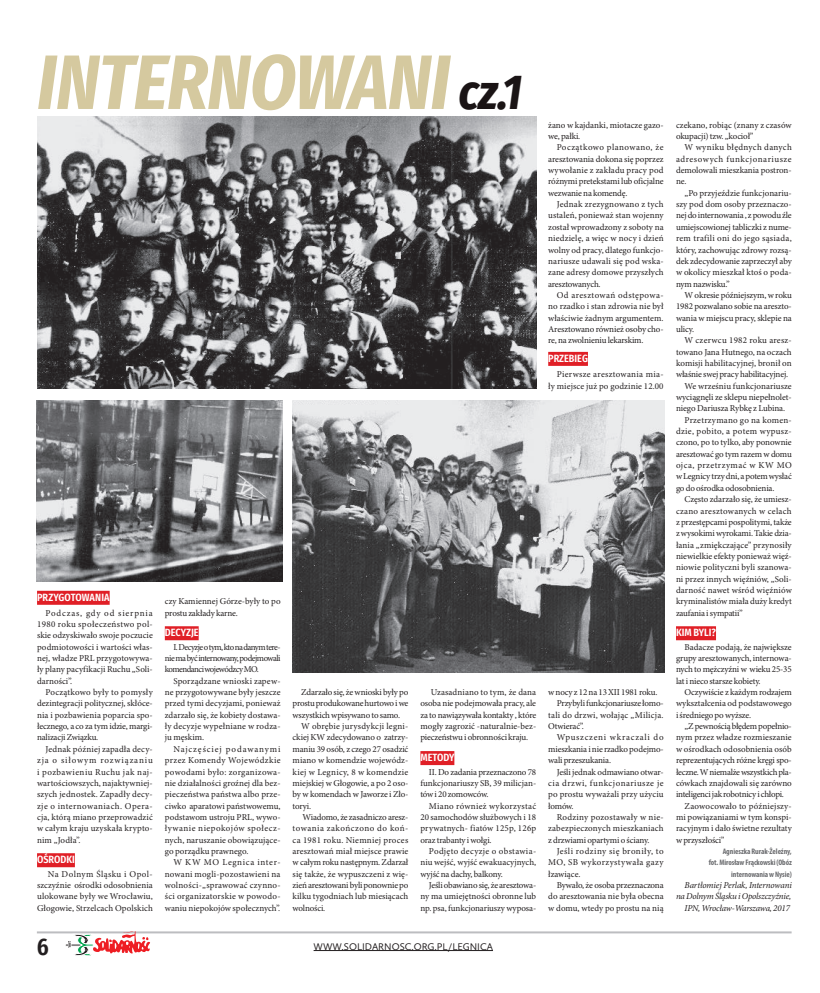
<style>
.page{position:relative;width:820px;height:993px;background:#fff}
.page>*{position:absolute;margin:0;border:0;box-sizing:border-box;transform-origin:0 0}
.Tyt_88{font:italic 700 77px "Fira Sans Condensed";letter-spacing:-.01em;color:#d5c99f}
.t1{font:600 24px "Fira Sans Condensed";color:#231f20}
.Normal_Srodtytul{font:600 10.5px "Fira Sans Condensed";color:#fff}
.t2{font:10px "Calluna Sans";color:#231f20}
.t3{font:9px/11.3px "Minion Pro";letter-spacing:-.01em;color:#231f20;text-align:justify}
.t4{font:italic 9px/11.3px "Minion Pro";letter-spacing:-.02em;color:#231f20;text-align:right}
.t5{font:9px/11.3px "Minion Pro";letter-spacing:.02em;color:#231f20;text-align:right}
.Normal_Podpis{font:700 condensed 8px/11.3px "Myriad Pro";letter-spacing:-.005em;color:#6c6d70;text-align:right}
.s1{font-size:49px;color:#1a1415}
</style>
<div class="page">
<hr style="left:37px;top:931px;width:754px;height:2px;background:#bcbdc0">
<hr style="left:313px;top:949px;width:180px;height:1px;background:#231f20">
<svg style="left:65px;top:931px;width:85px;height:24px"></svg>
<div style="left:37px;top:590px;width:73px;height:14px;background:#e01f26"></div>
<div style="left:37px;top:852px;width:38px;height:14px;background:#e01f26"></div>
<div style="left:165px;top:626px;width:33px;height:14px;background:#e01f26"></div>
<div style="left:420px;top:750px;width:34px;height:14px;background:#e01f26"></div>
<div style="left:548px;top:352px;width:39px;height:14px;background:#e01f26"></div>
<div style="left:675px;top:626px;width:40px;height:14px;background:#e01f26"></div>
<img style="left:37px;top:116px;width:499px;height:272px">
<img style="left:292px;top:400px;width:372px;height:272px">
<img style="left:37px;top:400px;width:245px;height:181px">
<p class="Tyt_88" style="left:37px;top:28px;width:486px">INTERNOWANI <span class="s1">cz.1</span></p>
<p class="t3" style="left:548px;top:119px;width:117px">żano w kajdanki, miotacze gazo&shy;we, pałki.</p>
<p class="t3" style="left:548px;top:142px;width:117px;text-indent:9px">Początkowo planowano, że aresztowania dokona się poprzez wywołanie z zakładu pracy pod różnymi pretekstami lub oficjalne wezwanie na komendę.</p>
<p class="t3" style="left:548px;top:198px;width:117px;text-indent:9px">Jednak zrezygnowano z tych ustaleń, ponieważ stan wojenny został wprowadzony z soboty na niedzielę, a więc w nocy i dzień wolny od pracy, dlatego funkcjo&shy;nariusze udawali się pod wska&shy;zane adresy domowe przyszłych aresztowanych.</p>
<p class="t3" style="left:548px;top:289px;width:117px;text-indent:9px">Od aresztowań odstępowa&shy;no rzadko i stan zdrowia nie był właściwie żadnym argumentem.<br>Aresztowano również osoby cho&shy;re, na zwolnieniu lekarskim.</p>
<p class="Normal_Srodtytul" style="left:548px;top:348px;width:41px">PRZEBIEG</p>
<p class="t5" style="left:548px;top:369px;width:117px">Pierwsze aresztowania mia&shy;ły miejsce już po godzinie 12.00</p>
<p class="Normal_Srodtytul" style="left:37px;top:587px;width:74px">PRZYGOTOWANIA</p>
<p class="t3" style="left:37px;top:607px;width:117px;text-indent:9px">Podczas, gdy od sierpnia 1980 roku społeczeństwo pol&shy;skie odzyskiwało swoje poczucie podmiotowości i wartości włas&shy;nej, władze PRL przygotowywa&shy;ły plany pacyfikacji Ruchu „Soli&shy;darności”.</p>
<p class="t3" style="left:37px;top:686px;width:117px;text-indent:9px">Początkowo były to pomysły dezintegracji politycznej, skłóce&shy;nia i pozbawienia poparcia spo&shy;łecznego, a co za tym idzie, margi&shy;nalizacji Związku.</p>
<p class="t3" style="left:37px;top:743px;width:117px;text-indent:9px">Jednak później zapadła decy&shy;zja o siłowym rozwiązaniu i pozbawieniu Ruchu jak naj&shy;wartościowszych, najaktywniej&shy;szych jednostek. Zapadły decy&shy;zje o internowaniach. Opera&shy;cja, którą miano przeprowadzić w całym kraju uzyskała krypto&shy;nim „Jodła”.</p>
<p class="Normal_Srodtytul" style="left:37px;top:849px;width:39px">OŚRODKI</p>
<p class="t3" style="left:37px;top:867px;width:117px;text-indent:11px">Na Dolnym Śląsku i Opol&shy;szczyźnie ośrodki odosobnienia ulokowane były we Wrocławiu, Głogowie, Strzelcach Opolskich</p>
<p class="t3" style="left:165px;top:595px;width:117px">czy Kamiennej Górze-były to po prostu zakłady karne.</p>
<p class="Normal_Srodtytul" style="left:165px;top:622px;width:35px">DECYZJE</p>
<p class="t3" style="left:165px;top:641px;width:117px;text-indent:9px">I. Decyzje o tym, kto na danym tere&shy;nie ma być internowany, podejmowali komendanci wojewódzcy MO.</p>
<p class="t3" style="left:165px;top:675px;width:117px;text-indent:9px">Sporządzane wnioski zapew&shy;ne przygotowywane były jeszcze przed tymi decyzjami, ponieważ zdarzało się, że kobiety dostawa&shy;ły decyzje wypełniane w rodza&shy;ju męskim.</p>
<p class="t3" style="left:165px;top:743px;width:117px;text-indent:9px">Najczęściej podawanymi przez Komendy Wojewódzkie powodami było: zorganizowa&shy;nie działalności groźnej dla bez&shy;pieczeństwa państwa albo prze&shy;ciwko aparatowi państwowemu, podstawom ustroju PRL, wywo&shy;ływanie niepokojów społecz&shy;nych, naruszanie obowiązujące&shy;go porządku prawnego.</p>
<p class="t3" style="left:165px;top:856px;width:117px;text-indent:9px">W KW MO Legnica inter&shy;nowani mogli-pozostawieni na wolności-„sprawować czynno&shy;ści organizatorskie w powodo&shy;waniu niepokojów społecznych”.</p>
<p class="t3" style="left:292px;top:686px;width:117px;text-indent:9px">Zdarzało się, że wnioski były po prostu produkowane hurtowo i we wszystkich wpisywano to samo.</p>
<p class="t3" style="left:292px;top:720px;width:117px;text-indent:9px">W obrębie jurysdykcji legni&shy;ckiej KW zdecydowano o zatrzy&shy;maniu 39 osób, z czego 27 osadzić miano w komendzie wojewódz&shy;kiej w Legnicy, 8 w komendzie miejskiej w Głogowie, a po 2 oso&shy;by w komendach w Jaworze i Zło&shy;toryi.</p>
<p class="t3" style="left:292px;top:811px;width:117px;text-indent:10px">Wiadomo, że zasadniczo aresz&shy;towania zakończono do koń&shy;ca 1981 roku. Niemniej proces aresztowań miał miejsce prawie w całym roku następnym. Zdarzał się także, że wypuszczeni z wię&shy;zień aresztowani byli ponownie po kilku tygodniach lub miesiącach wolności.</p>
<p class="t3" style="left:420px;top:686px;width:117px;text-indent:10px">Uzasadniano to tym, że dana osoba nie podejmowała pracy, ale za to nawiązywała kontakty , które mogły zagrozić -naturalnie-bez&shy;pieczeństwu i obronności kraju.</p>
<p class="Normal_Srodtytul" style="left:420px;top:747px;width:35px">METODY</p>
<p class="t3" style="left:420px;top:765px;width:117px;text-indent:9px">II. Do zadania przeznaczono 78 funkcjonariuszy SB, 39 milicjan&shy;tów i 20 zomowców.</p>
<p class="t3" style="left:420px;top:799px;width:117px;text-indent:9px">Miano również wykorzystać 20 samochodów służbowych i 18 prywatnych- fiatów 125p, 126p oraz trabanty i wołgi.</p>
<p class="t3" style="left:420px;top:845px;width:117px;text-indent:9px">Podjęto decyzje o obstawia&shy;niu wejść, wyjść ewakuacyjnych, wyjść na dachy, balkony.</p>
<p class="t3" style="left:420px;top:879px;width:117px;text-indent:9px">Jeśli obawiano się, że aresztowa&shy;ny ma umiejętności obronne lub np. psa, funkcjonariuszy wyposa-</p>
<h2 class="t1" style="left:37px;top:924px;width:13px">6</h2>
<p class="t2" style="left:313px;top:939px;width:181px">WWW.SOLIDARNOSC.ORG.PL/LEGNICA</p>
<p class="t3" style="left:548px;top:686px;width:111px">w nocy z 12 na 13 XII 1981 roku.</p>
<p class="t3" style="left:548px;top:697px;width:117px;text-indent:9px">Przybyli funkcjonariusze łomo&shy;tali do drzwi, wołając „Milicja.<br>Otwierać”.</p>
<p class="t3" style="left:548px;top:731px;width:117px;text-indent:9px">Wpuszczeni wkraczali do mieszkania i nie rzadko podejmo&shy;wali przeszukania.</p>
<p class="t3" style="left:548px;top:765px;width:117px;text-indent:9px">Jeśli jednak odmawiano otwar&shy;cia drzwi, funkcjonariusze je po prostu wyważali przy użyciu łomów.</p>
<p class="t3" style="left:548px;top:811px;width:117px;text-indent:9px">Rodziny pozostawały w nie&shy;zabezpieczonych mieszkaniach z drzwiami opartymi o ściany.</p>
<p class="t3" style="left:548px;top:845px;width:117px;text-indent:9px">Jeśli rodziny się broniły, to MO, SB wykorzystywała gazy łzawiące.</p>
<p class="t3" style="left:548px;top:879px;width:117px;text-indent:9px">Bywało, że osoba przeznaczona do aresztowania nie była obecna w domu, wtedy po prostu na nią</p>
<p class="t3" style="left:675px;top:119px;width:117px">czekano, robiąc (znany z czasów okupacji) tzw. „kocioł”</p>
<p class="t3" style="left:675px;top:142px;width:117px;text-indent:9px">W wyniku błędnych danych adresowych funkcjonariusze demolowali mieszkania postron&shy;ne.</p>
<p class="t3" style="left:675px;top:187px;width:117px;text-indent:9px">„Po przyjeździe funkcjonariu&shy;szy pod dom osoby przeznaczo&shy;nej do internowania , z powodu źle umiejscowionej tabliczki z nume&shy;rem trafili oni do jego sąsiada, który, zachowując zdrowy rozsą&shy;dek zdecydowanie zaprzeczył aby w okolicy mieszkał ktoś o poda&shy;nym nazwisku.”</p>
<p class="t3" style="left:675px;top:289px;width:117px;text-indent:9px">W okresie późniejszym, w roku 1982 pozwalano sobie na areszto&shy;wania w miejscu pracy, sklepie na ulicy.</p>
<p class="t3" style="left:675px;top:335px;width:117px;text-indent:9px">W czerwcu 1982 roku aresz&shy;towano Jana Hutnego, na oczach komisji habilitacyjnej, bronił on właśnie swej pracy habilitacyjnej.</p>
<p class="t3" style="left:675px;top:380px;width:117px;text-indent:9px">We wrześniu funkcjonariusze wyciągnęli ze sklepu niepełnolet&shy;niego Dariusza Rybkę z Lubina.</p>
<p class="t3" style="left:675px;top:414px;width:117px;text-indent:9px">Przetrzymano go na komen&shy;dzie, pobito, a potem wypusz&shy;czono, po to tylko, aby ponownie aresztować go tym razem w domu ojca, przetrzymać w KW MO w Legnicy trzy dni, a potem wysłać go do ośrodka odosobnienia.</p>
<p class="t3" style="left:675px;top:493px;width:117px;text-indent:9px">Często zdarzało się, że umiesz&shy;czano aresztowanych w celach z przestępcami pospolitymi, także z wysokimi wyrokami. Takie dzia&shy;łania „zmiękczające” przynosiły niewielkie efekty ponieważ więź&shy;niowie polityczni byli szanowa&shy;ni przez innych więźniów, „Soli&shy;darność nawet wśród więźniów kryminalistów miała duży kredyt zaufania i sympatii”</p>
<p class="Normal_Srodtytul" style="left:675px;top:622px;width:42px">KIM BYLI?</p>
<p class="t3" style="left:675px;top:641px;width:117px;text-indent:9px">Badacze podają, że największe grupy aresztowanych, internowa&shy;nych to mężczyźni w wieku 25-35 lat i nieco starsze kobiety.</p>
<p class="t3" style="left:675px;top:686px;width:117px;text-indent:9px">Oczywiście z każdym rodzajem wykształcenia od podstawowego i średniego po wyższe.</p>
<p class="t3" style="left:675px;top:720px;width:117px;text-indent:9px">„Z pewnością błędem popełnio&shy;nym przez władze rozmieszanie w ośrodkach odosobnienia osób reprezentujących różne kręgi spo&shy;łeczne. W niemalże wszystkich pla&shy;cówkach znajdowali się zarówno inteligenci jak robotnicy i chłopi.</p>
<p class="t3" style="left:675px;top:799px;width:117px;text-indent:9px">Zaowocowało to późniejszy&shy;mi powiązaniami w tym konspi&shy;racyjnym i dało świetne rezultaty w przyszłości”</p>
<p class="Normal_Podpis" style="left:722px;top:845px;width:71px">Agnieszka Rurak-Żeleźny,</p>
<p class="Normal_Podpis" style="left:708px;top:856px;width:85px">fot. Mirosław Frąckowski (Obóz internowania w Nysie)</p>
<p class="t4" style="left:675px;top:879px;width:117px">Bartłomiej Perlak, Internowani na Dolnym Śląsku i Opolszczyźnie,</p>
<p class="t4" style="left:684px;top:901px;width:107px">IPN, Wrocław-Warszawa, 2017</p>
</div>
